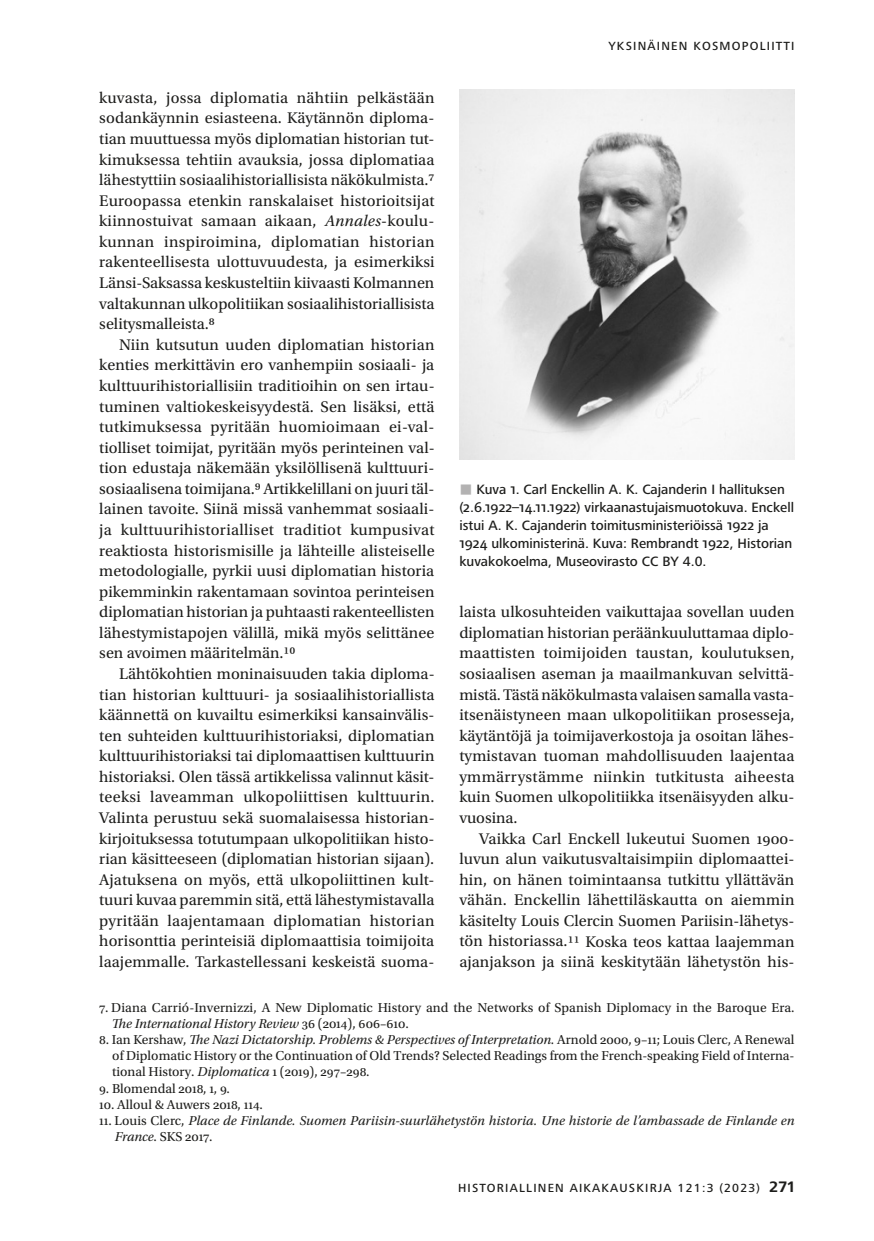
<style>
.page{position:relative;width:874px;height:1241px;background:#fff}
.page>*{position:absolute;margin:0;border:0;box-sizing:border-box;transform-origin:0 0}
.t1{font:16.1px/20.5px "Utopia Std";letter-spacing:.005em;color:#1d1d1b;text-align:justify}
.t2{font:500 14px/17.8px "Frutiger Next Pro";color:#1d1d1b}
.t3{font:13.65px/16.3px "Utopia Std";color:#1d1d1b}
.t4{font:italic 13.65px/16.3px "Utopia Std";letter-spacing:.005em;color:#1d1d1b}
.t5{font:500 12.25px "Frutiger Next Pro";letter-spacing:.1em;color:#1d1d1b}
.s1{font-size:16.62px}
.s2{font-style:italic}
.s3{color:#b3b2b2}
.s4{font-style:normal}
.s5{font-weight:700;font-size:15.75px}
</style>
<div class="page">
<img style="left:459px;top:89px;width:335px;height:370px">
<p class="t5" style="left:608px;top:39px;width:188px">YKSINÄINEN KOSMOPOLIITTI</p>
<p class="t1" style="left:99px;top:88px;width:336px">kuvasta, jossa diplomatia nähtiin pelkästään sodankäynnin esiasteena. Käytännön diploma&shy;tian muuttuessa myös diplomatian historian tut&shy;kimuksessa tehtiin avauksia, jossa diplomatiaa lähestyttiin sosiaalihistoriallisista näkökulmista.<span class="s1">7<br></span>Euroopassa etenkin ranskalaiset historioitsijat kiinnostuivat samaan aikaan, <span class="s2">Annales</span>-koulu&shy;kunnan inspiroimina, diplomatian historian rakenteellisesta ulottuvuudesta, ja esimerkiksi Länsi-Saksassa keskusteltiin kiivaasti Kolmannen valtakunnan ulkopolitiikan sosiaalihistoriallisista selitysmalleista.<span class="s1">8</span></p>
<p class="t1" style="left:99px;top:334px;width:337px;text-indent:20px">Niin kutsutun uuden diplomatian historian kenties merkittävin ero vanhempiin sosiaali- ja kulttuurihistoriallisiin traditioihin on sen irtau&shy;tuminen valtiokeskeisyydestä. Sen lisäksi, että tutkimuksessa pyritään huomioimaan ei-val&shy;tiolliset toimijat, pyritään myös perinteinen val&shy;tion edustaja näkemään yksilöllisenä kulttuuri&shy;sosiaalisena toimijana.<span class="s1">9</span> Artikkelillani on juuri täl&shy;lainen tavoite. Siinä missä vanhemmat sosiaali&shy;ja kulttuurihistorialliset traditiot kumpusivat reaktiosta historismisille ja lähteille alisteiselle metodologialle, pyrkii uusi diplomatian historia pikemminkin rakentamaan sovintoa perinteisen diplomatian historian ja puhtaasti rakenteellisten lähestymistapojen välillä, mikä myös selittänee sen avoimen määritelmän.<span class="s1">10</span></p>
<p class="t1" style="left:99px;top:663px;width:337px;text-indent:20px">Lähtökohtien moninaisuuden takia diploma&shy;tian historian kulttuuri- ja sosiaalihistoriallista käännettä on kuvailtu esimerkiksi kansainvälis&shy;ten suhteiden kulttuurihistoriaksi, diplomatian kulttuurihistoriaksi tai diplomaattisen kulttuurin historiaksi. Olen tässä artikkelissa valinnut käsit&shy;teeksi laveamman ulkopoliittisen kulttuurin.<br>Valinta perustuu sekä suomalaisessa historian&shy;kirjoituksessa totutumpaan ulkopolitiikan histo&shy;rian käsitteeseen (diplomatian historian sijaan).<br>Ajatuksena on myös, että ulkopoliittinen kult&shy;tuuri kuvaa paremmin sitä, että lähestymistavalla pyritään laajentamaan diplomatian historian horisonttia perinteisiä diplomaattisia toimijoita laajemmalle. Tarkastellessani keskeistä suoma-</p>
<p class="t2" style="left:459px;top:480px;width:336px"><span class="s3">■</span> Kuva 1. Carl Enckellin A. K. Cajanderin I hallituksen (2.6.1922–14.11.1922) virkaanastujaismuotokuva. Enckell istui A. K. Cajanderin toimitusministeriöissä 1922 ja 1924 ulkoministerinä. Kuva: Rembrandt 1922, Historian kuvakokoelma, Museovirasto CC BY 4.0.</p>
<p class="t1" style="left:459px;top:602px;width:336px">laista ulkosuhteiden vaikuttajaa sovellan uuden diplomatian historian peräänkuuluttamaa diplo&shy;maattisten toimijoiden taustan, koulutuksen, sosiaalisen aseman ja maailmankuvan selvittä&shy;mistä. Tästä näkökulmasta valaisen samalla vasta&shy;itsenäistyneen maan ulkopolitiikan prosesseja, käytäntöjä ja toimijaverkostoja ja osoitan lähes&shy;tymistavan tuoman mahdollisuuden laajentaa ymmärrystämme niinkin tutkitusta aiheesta kuin Suomen ulkopolitiikka itsenäisyyden alku&shy;vuosina.</p>
<p class="t1" style="left:459px;top:828px;width:336px;text-indent:20px">Vaikka Carl Enckell lukeutui Suomen 1900- luvun alun vaikutusvaltaisimpiin diplomaattei&shy;hin, on hänen toimintaansa tutkittu yllättävän vähän. Enckellin lähettiläskautta on aiemmin käsitelty Louis Clercin Suomen Pariisin-lähetys&shy;tön historiassa.<span class="s1">11</span> Koska teos kattaa laajemman ajanjakson ja siinä keskitytään lähetystön his-</p>
<p class="t3" style="left:112px;top:999px;width:684px;text-indent:-13px">7. Diana Carrió-Invernizzi, A New Diplomatic History and the Networks of Spanish Diplomacy in the Baroque Era.<br><span class="s2">The International History Review</span> 36 (2014), 606–610.</p>
<p class="t3" style="left:112px;top:1031px;width:683px;text-align:justify;text-indent:-13px">8. Ian Kershaw, <span class="s2">The Nazi Dictatorship. Problems &amp; Perspectives of Interpretation.</span> Arnold 2000, 9–11; Louis Clerc, A Renewal of Diplomatic History or the Continuation of Old Trends? Selected Readings from the French-speaking Field of Interna&shy;tional History. <span class="s2">Diplomatica</span> 1 (2019), 297–298.</p>
<p class="t3" style="left:99px;top:1080px;width:132px">9. Blomendal 2018, 1, 9.</p>
<p class="t3" style="left:99px;top:1096px;width:165px">10. Alloul &amp; Auwers 2018, 114.</p>
<p class="t4" style="left:115px;top:1112px;width:681px;text-indent:-15px"><span class="s4">11. Louis Clerc,</span> Place de Finlande. Suomen Pariisin-suurlähetystön historia. Une historie de l’ambassade de Finlande en<br>France<span class="s4">. SKS 2017.</span></p>
<p class="t5" style="left:458px;top:1180px;width:338px">HISTORIALLINEN AIKAKAUSKIRJA 121:3 (2023) <span class="s5">271</span></p>
</div>
